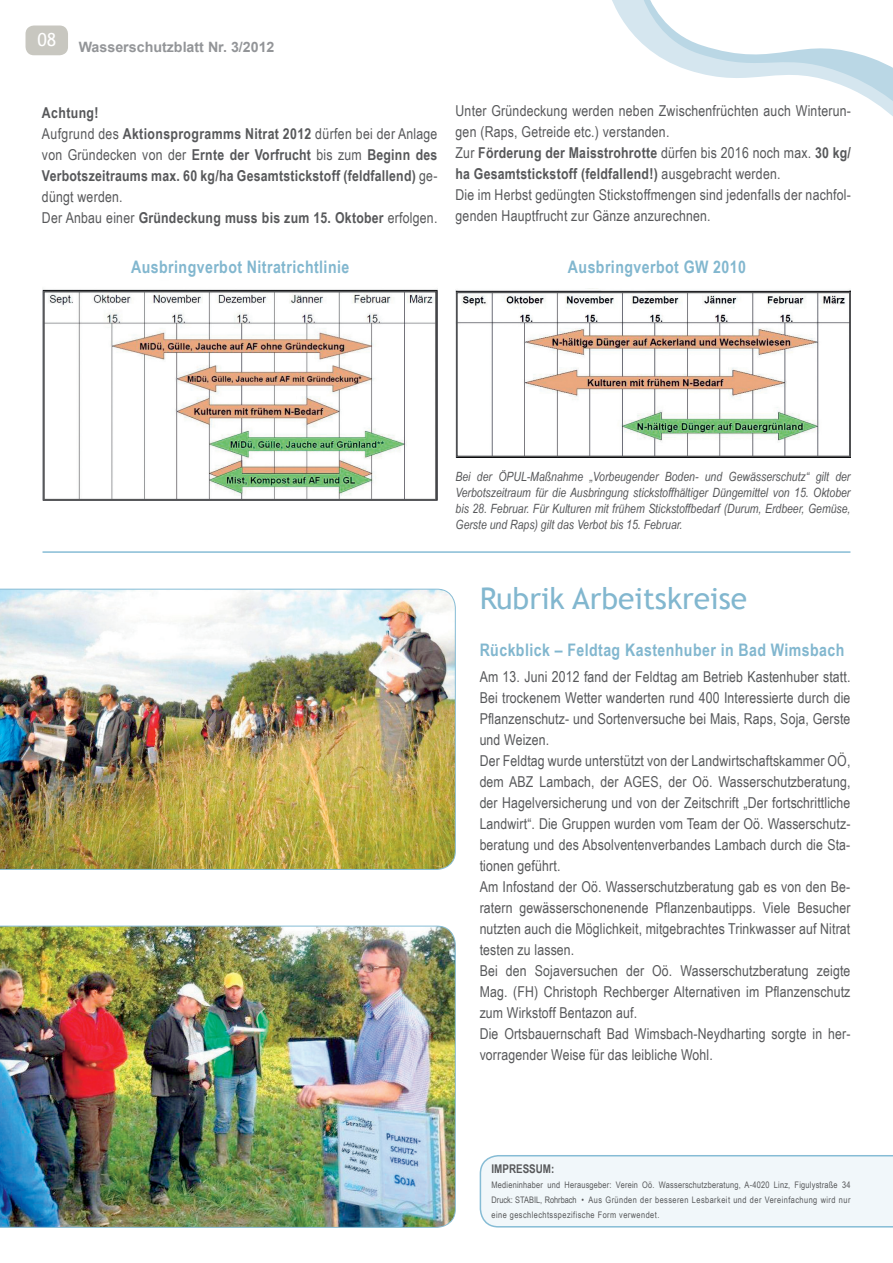
<style>
.page{position:relative;width:893px;height:1263px;background:#fff}
.page>*{position:absolute;margin:0;border:0;box-sizing:border-box;transform-origin:0 0}
.t1{font:30px "Trebuchet MS";color:#82b7cf}
.t2{font:700 17.25px "Arial Narrow";letter-spacing:.025em;color:#82b7cf}
.t3{font:15px/21px "Arial Narrow";letter-spacing:.01em;color:#57585a}
.t4{font:700 15px/21px "Arial Narrow";letter-spacing:.015em;color:#57585a}
.t5{font:700 14.25px "Arial";color:#939598}
.t6{font:italic 12.75px/15.8px "Arial Narrow";color:#57585a;text-align:justify}
.t7{font:700 12px "Arial Narrow";color:#57585a}
.t8{font:9px/15px "Arial Narrow";letter-spacing:.05em;color:#57585a;text-align:justify}
.s1{font-weight:400}
.s2{font-weight:700}
</style>
<div class="page">
<svg style="left:612px;top:0;width:18px;height:30px"></svg>
<svg style="left:633px;top:0;width:260px;height:116px"></svg>
<div style="left:480px;top:1155px;width:413px;height:72px;background:#f1f7fa"></div>
<hr style="left:43px;top:551px;width:807px;height:2px;background:#86bcd5">
<img style="left:0;top:589px;width:455px;height:281px">
<img style="left:0;top:926px;width:455px;height:301px">
<img style="left:42px;top:289px;width:395px;height:212px">
<img style="left:455px;top:288px;width:396px;height:169px">
<div style="left:43px;top:291px;width:394px;height:209px;border:2px solid #57585a"></div>
<div style="left:456px;top:292px;width:395px;height:165px;border:2px solid #57585a"></div>
<div style="left:26px;top:26px;width:42px;height:29px;background:#c8c7c0;border-radius:9px"></div>
<p class="t5" style="left:37px;top:39px;width:239px"><sup>08</sup> Wasserschutzblatt Nr. 3/2012</p>
<p class="t4" style="left:42px;top:102px;width:397px">Achtung!<br><span class="s1">Aufgrund des</span> Aktionsprogramms Nitrat 2012 <span class="s1">dürfen bei der Anlage von Gründecken von der</span> Ernte der Vorfrucht <span class="s1">bis zum</span> Beginn des Verbotszeitraums max. 60 kg/ha Gesamtstickstoff (feldfallend) <span class="s1">ge&shy;düngt werden.<br>Der Anbau einer</span> Gründeckung muss bis zum 15. Oktober <span class="s1">erfolgen.</span></p>
<p class="t3" style="left:456px;top:100px;width:397px">Unter Gründeckung werden neben Zwischenfrüchten auch Winterun&shy;gen (Raps, Getreide etc.) verstanden.<br>Zur <span class="s2">Förderung der Maisstrohrotte</span> dürfen bis 2016 noch max. <span class="s2">30 kg/ ha Gesamtstickstoff (feldfallend!)</span> ausgebracht werden.<br>Die im Herbst gedüngten Stickstoffmengen sind jedenfalls der nachfol&shy;genden Hauptfrucht zur Gänze anzurechnen.</p>
<p class="t2" style="left:131px;top:257px;width:220px">Ausbringverbot Nitratrichtlinie</p>
<p class="t2" style="left:568px;top:257px;width:180px">Ausbringverbot GW 2010</p>
<p class="t6" style="left:455px;top:469px;width:396px">Bei der ÖPUL-Maßnahme „Vorbeugender Boden- und Gewässerschutz“ gilt der Verbotszeitraum für die Ausbringung stickstoffhältiger Düngemittel von 15. Oktober bis 28. Februar. Für Kulturen mit frühem Stickstoffbedarf (Durum, Erdbeer, Gemüse, Gerste und Raps) gilt das Verbot bis 15. Februar.</p>
<h1 class="t1" style="left:480px;top:581px;width:269px">Rubrik Arbeitskreise</h1>
<p class="t2" style="left:480px;top:640px;width:366px">Rückblick – Feldtag Kastenhuber in Bad Wimsbach</p>
<p class="t3" style="left:480px;top:666px;width:372px">Am 13. Juni 2012 fand der Feldtag am Betrieb Kastenhuber statt.<br>Bei trockenem Wetter wanderten rund 400 Interessierte durch die Pflanzenschutz- und Sortenversuche bei Mais, Raps, Soja, Gerste und Weizen.<br>Der Feldtag wurde unterstützt von der Landwirtschaftskammer OÖ, dem ABZ Lambach, der AGES, der Oö. Wasserschutzberatung, der Hagelversicherung und von der Zeitschrift „Der fortschrittliche Landwirt“. Die Gruppen wurden vom Team der Oö. Wasserschutz&shy;beratung und des Absolventenverbandes Lambach durch die Sta&shy;tionen geführt.<br>Am Infostand der Oö. Wasserschutzberatung gab es von den Be&shy;ratern gewässerschonenende Pflanzenbautipps. Viele Besucher nutzten auch die Möglichkeit, mitgebrachtes Trinkwasser auf Nitrat testen zu lassen.<br>Bei den Sojaversuchen der Oö. Wasserschutzberatung zeigte Mag. (FH) Christoph Rechberger Alternativen im Pflanzenschutz zum Wirkstoff Bentazon auf.<br>Die Ortsbauernschaft Bad Wimsbach-Neydharting sorgte in her&shy;vorragender Weise für das leibliche Wohl.</p>
<p class="t7" style="left:492px;top:1162px;width:64px">IMPRESSUM:</p>
<p class="t8" style="left:492px;top:1177px;width:360px">Medieninhaber und Herausgeber: Verein Oö. Wasserschutzberatung, A-4020 Linz, Figulystraße 34<br>Druck: STABIL, Rohrbach • Aus Gründen der besseren Lesbarkeit und der Vereinfachung wird nur eine geschlechtsspezifische Form verwendet.</p>
</div>
